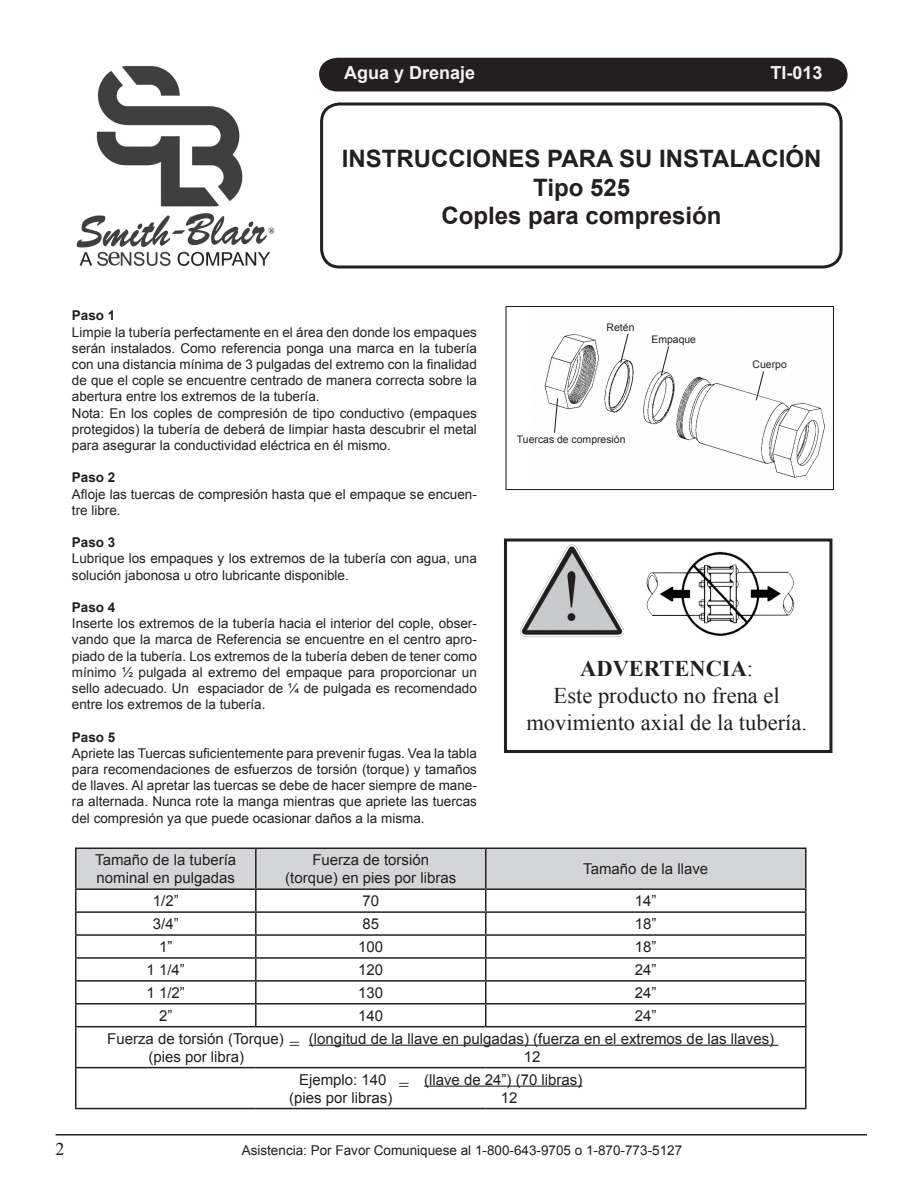
<style>
.page{position:relative;width:918px;height:1188px;background:#fff}
.page>*{position:absolute;margin:0;border:0;box-sizing:border-box;transform-origin:0 0}
.t1{font:72px "Times New Roman";color:#231f20}
.t2{font:700 24px/28.8px "Arial";color:#231f20;text-align:center}
.t3{font:22.5px/27px "Times New Roman";color:#231f20;text-align:center}
.t4{font:700 18px "Arial";color:#f1f2f3}
.t5{font:18px "Times New Roman";color:#231f20}
.t6{font:15px/18px "Arial";color:#231f20}
.t7{font:13.5px/16.2px "Arial";color:#231f20}
.t8{font:700 13.5px "Arial";color:#231f20}
.t9{font:10.5px "Arial";color:#231f20}
.s1{font-weight:700}
</style>
<div class="page">
<img style="left:76px;top:65px;width:199px;height:202px">
<div style="left:319px;top:57px;width:529px;height:34px;background:#231f20"></div>
<svg style="left:320px;top:102px;width:523px;height:165px"></svg>
<hr style="left:56px;top:1134px;width:811px;height:2px;background:#231f20">
<img style="left:544px;top:333px;width:281px;height:145px">
<div style="left:505px;top:306px;width:329px;height:184px;border:1px solid #231f20"></div>
<svg style="left:619px;top:333px;width:10px;height:31px"></svg>
<svg style="left:660px;top:345px;width:10px;height:31px"></svg>
<svg style="left:755px;top:370px;width:10px;height:32px"></svg>
<svg style="left:553px;top:397px;width:6px;height:37px"></svg>
<img style="left:646px;top:551px;width:149px;height:85px">
<img style="left:520px;top:544px;width:104px;height:93px">
<div style="left:504px;top:539px;width:328px;height:214px;border:3px solid #231f20"></div>
<hr style="left:486px;top:848px;width:321px;height:1px;background:#231f20">
<hr style="left:805px;top:849px;width:2px;height:39px;background:#231f20">
<hr style="left:486px;top:888px;width:321px;height:2px;background:#231f20">
<hr style="left:805px;top:890px;width:2px;height:21px;background:#231f20">
<hr style="left:486px;top:911px;width:321px;height:2px;background:#231f20">
<hr style="left:805px;top:913px;width:2px;height:21px;background:#231f20">
<hr style="left:486px;top:934px;width:321px;height:2px;background:#231f20">
<hr style="left:805px;top:936px;width:2px;height:21px;background:#231f20">
<hr style="left:486px;top:957px;width:321px;height:2px;background:#231f20">
<hr style="left:805px;top:959px;width:2px;height:21px;background:#231f20">
<hr style="left:486px;top:980px;width:321px;height:2px;background:#231f20">
<hr style="left:805px;top:982px;width:2px;height:21px;background:#231f20">
<svg style="left:75px;top:848px;width:731px;height:178px"></svg>
<hr style="left:256px;top:1003px;width:230px;height:2px;background:#231f20">
<hr style="left:255px;top:1005px;width:2px;height:21px;background:#231f20">
<hr style="left:486px;top:1003px;width:321px;height:2px;background:#231f20">
<hr style="left:485px;top:1005px;width:2px;height:21px;background:#231f20">
<hr style="left:805px;top:1005px;width:2px;height:21px;background:#231f20">
<hr style="left:75px;top:1026px;width:181px;height:1px;background:#231f20">
<hr style="left:75px;top:1027px;width:1px;height:40px;background:#231f20">
<hr style="left:256px;top:1026px;width:230px;height:1px;background:#231f20">
<hr style="left:486px;top:1026px;width:321px;height:1px;background:#231f20">
<hr style="left:805px;top:1027px;width:2px;height:40px;background:#231f20">
<hr style="left:75px;top:1067px;width:181px;height:1px;background:#231f20">
<hr style="left:75px;top:1068px;width:1px;height:40px;background:#231f20">
<hr style="left:256px;top:1067px;width:230px;height:1px;background:#231f20">
<hr style="left:486px;top:1067px;width:321px;height:1px;background:#231f20">
<hr style="left:805px;top:1068px;width:2px;height:40px;background:#231f20">
<hr style="left:75px;top:1108px;width:181px;height:1px;background:#231f20">
<hr style="left:256px;top:1108px;width:230px;height:1px;background:#231f20">
<hr style="left:486px;top:1108px;width:321px;height:1px;background:#231f20">
<hr style="left:309px;top:1045px;width:469px;height:1px;background:#231f20">
<hr style="left:424px;top:1086px;width:158px;height:1px;background:#231f20">
<h3 class="t4" style="left:344px;top:61px;width:133px">Agua y Drenaje</h3>
<h3 class="t4" style="left:771px;top:61px;width:54px">TI-013</h3>
<h2 class="t2" style="left:342px;top:145px;width:481px">INSTRUCCIONES PARA SU INSTALACIÓN<br>Tipo 525<br>Coples para compresión</h2>
<p class="t8" style="left:72px;top:307px;width:45px">Paso 1</p>
<p class="t7" style="left:72px;top:324px;width:407px">Limpie la tubería perfectamente en el área den donde los empaques serán instalados. Como referencia ponga una marca en la tubería con una distancia mínima de 3 pulgadas del extremo con la finalidad de que el cople se encuentre centrado de manera correcta sobre la abertura entre los extremos de la tubería.<br>Nota: En los coples de compresión de tipo conductivo (empaques protegidos) la tubería de deberá de limpiar hasta descubrir el metal para asegurar la conductividad eléctrica en él mismo.</p>
<p class="t8" style="left:72px;top:469px;width:45px">Paso 2</p>
<p class="t7" style="left:72px;top:486px;width:406px">Afloje las tuercas de compresión hasta que el empaque se encuen&shy;tre libre.</p>
<p class="t8" style="left:72px;top:534px;width:45px">Paso 3</p>
<p class="t7" style="left:72px;top:551px;width:407px">Lubrique los empaques y los extremos de la tubería con agua, una solución jabonosa u otro lubricante disponible.</p>
<p class="t8" style="left:72px;top:598px;width:45px">Paso 4</p>
<p class="t7" style="left:72px;top:615px;width:406px;text-align:justify">Inserte los extremos de la tubería hacia el interior del cople, obser&shy;vando que la marca de Referencia se encuentre en el centro apro&shy;piado de la tubería. Los extremos de la tubería deben de tener como mínimo ½ pulgada al extremo del empaque para proporcionar un sello adecuado. Un espaciador de ¼ de pulgada es recomendado entre los extremos de la tubería.</p>
<p class="t8" style="left:72px;top:728px;width:45px">Paso 5</p>
<p class="t7" style="left:72px;top:745px;width:407px;text-align:justify">Apriete las Tuercas suficientemente para prevenir fugas. Vea la tabla para recomendaciones de esfuerzos de torsión (torque) y tamaños de llaves. Al apretar las tuercas se debe de hacer siempre de mane&shy;ra alternada. Nunca rote la manga mientras que apriete las tuercas del compresión ya que puede ocasionar daños a la misma.</p>
<p class="t9" style="left:607px;top:320px;width:29px">Retén</p>
<p class="t9" style="left:651px;top:333px;width:46px">Empaque</p>
<p class="t9" style="left:517px;top:433px;width:110px">Tuercas de compresión</p>
<p class="t9" style="left:753px;top:358px;width:36px">Cuerpo</p>
<h1 class="t1" style="left:559px;top:547px;width:25px">!</h1>
<h3 class="t3" style="left:526px;top:654px;width:282px"><span class="s1">ADVERTENCIA</span>:<br>Este producto no frena el movimiento axial de la tubería.</h3>
<p class="t6" style="left:95px;top:851px;width:142px">Tamaño de la tubería nominal en pulgadas</p>
<p class="t6" style="left:285px;top:851px;width:172px;text-align:center">Fuerza de torsión (torque) en pies por libras</p>
<p class="t6" style="left:583px;top:860px;width:127px">Tamaño de la llave</p>
<p class="t6" style="left:153px;top:892px;width:27px">1/2”</p>
<p class="t6" style="left:362px;top:892px;width:18px">70</p>
<p class="t6" style="left:635px;top:892px;width:23px">14”</p>
<p class="t6" style="left:153px;top:915px;width:27px">3/4”</p>
<p class="t6" style="left:362px;top:915px;width:18px">85</p>
<p class="t6" style="left:635px;top:915px;width:23px">18”</p>
<p class="t6" style="left:159px;top:938px;width:15px">1”</p>
<p class="t6" style="left:358px;top:938px;width:27px">100</p>
<p class="t6" style="left:635px;top:938px;width:23px">18”</p>
<p class="t6" style="left:147px;top:961px;width:40px">1 1/4”</p>
<p class="t6" style="left:358px;top:961px;width:27px">120</p>
<p class="t6" style="left:635px;top:961px;width:23px">24”</p>
<p class="t6" style="left:147px;top:984px;width:40px">1 1/2”</p>
<p class="t6" style="left:358px;top:984px;width:27px">130</p>
<p class="t6" style="left:635px;top:984px;width:23px">24”</p>
<p class="t6" style="left:159px;top:1007px;width:15px">2”</p>
<p class="t6" style="left:358px;top:1007px;width:27px">140</p>
<p class="t6" style="left:635px;top:1007px;width:23px">24”</p>
<p class="t6" style="left:107px;top:1030px;width:178px">Fuerza de torsión (Torque)</p>
<p class="t6" style="left:309px;top:1030px;width:467px">(longitud de la llave en pulgadas) (fuerza en el extremos de las llaves)</p>
<p class="t6" style="left:148px;top:1048px;width:97px">(pies por libra)</p>
<p class="t6" style="left:524px;top:1048px;width:18px">12</p>
<p class="t6" style="left:299px;top:1070px;width:89px">Ejemplo: 140</p>
<p class="t6" style="left:424px;top:1070px;width:160px">(llave de 24”) (70 libras)</p>
<p class="t6" style="left:289px;top:1088px;width:105px">(pies por libras)</p>
<p class="t6" style="left:501px;top:1088px;width:18px">12</p>
<h3 class="t5" style="left:289px;top:1032px;width:12px">=</h3>
<h3 class="t5" style="left:399px;top:1073px;width:12px">=</h3>
<h3 class="t5" style="left:56px;top:1137px;width:10px">2</h3>
<p class="t7" style="left:242px;top:1142px;width:442px">Asistencia: Por Favor Comuniquese al 1-800-643-9705 o 1-870-773-5127</p>
</div>
